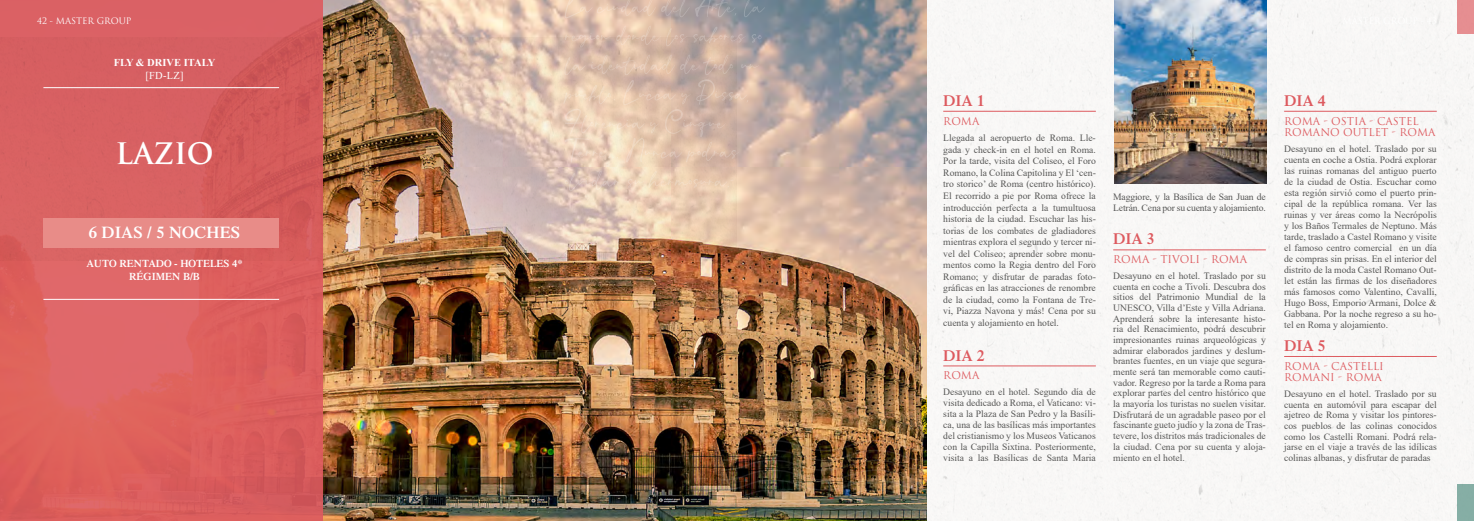
<style>
.page{position:relative;width:1474px;height:521px;background:#fff}
.page>*{position:absolute;margin:0;border:0;box-sizing:border-box;transform-origin:0 0}
.t1{font:700 28.88px "Trajan Pro";color:#fff}
.t2{font:600 16.62px "Times LT Std";letter-spacing:.01em;color:#fff}
.t3{font:600 15.75px "Times LT Std";color:#dd5a5f}
.t4{font:10.5px/11.4px "Trajan Pro";color:#dd5a5f}
.t5{font:600 10.5px/12.6px "Times LT Std";color:#fff;text-align:center}
.t6{font:700 10.5px "Times New Roman";color:#fff}
.t7{font:10.5px "Times New Roman";color:#fff}
.t8{font:9.62px/10.7px "Times New Roman";color:#575756;text-align:justify}
.t9{font:8.75px "Trajan Pro";letter-spacing:-.01em;color:#fff}
</style>
<div class="page">
<div style="left:926px;top:0;width:547px;height:520px;background:#f8f7f6"></div>
<img style="left:322px;top:0;width:604px;height:521px">
<div style="left:0;top:0;width:322px;height:521px;background:linear-gradient(to right,#e06562,#d95d5e)"></div>
<img style="left:0;top:37px;width:737px;height:223px">
<svg style="left:564px;top:0;width:125px;height:18px;background:#d9bdab"></svg>
<svg style="left:695px;top:0;width:41px;height:17px"></svg>
<svg style="left:744px;top:0;width:21px;height:17px"></svg>
<svg style="left:564px;top:33px;width:46px;height:15px"></svg>
<svg style="left:616px;top:26px;width:44px;height:19px"></svg>
<svg style="left:666px;top:28px;width:21px;height:18px"></svg>
<svg style="left:693px;top:27px;width:52px;height:16px"></svg>
<svg style="left:751px;top:34px;width:10px;height:9px"></svg>
<svg style="left:563px;top:55px;width:196px;height:107px;background:#dabfac"></svg>
<svg style="left:564px;top:171px;width:55px;height:20px"></svg>
<svg style="left:627px;top:171px;width:106px;height:17px;background:#ecd0b5"></svg>
<img style="left:721px;top:440px;width:214px;height:81px">
<div style="left:43px;top:218px;width:236px;height:30px;background:#e88c88"></div>
<hr style="left:43px;top:299px;width:236px;height:1px;background:#fff">
<hr style="left:43px;top:87px;width:236px;height:1px;background:#fff">
<hr style="left:1113px;top:249px;width:152px;height:1px;background:#dd5a5f">
<hr style="left:1284px;top:111px;width:152px;height:1px;background:#dd5a5f">
<hr style="left:1284px;top:356px;width:152px;height:1px;background:#dd5a5f">
<hr style="left:943px;top:111px;width:152px;height:1px;background:#dd5a5f">
<hr style="left:943px;top:365px;width:152px;height:1px;background:#dd5a5f">
<img style="left:1114px;top:0;width:152px;height:184px">
<div style="left:1456px;top:0;width:17px;height:33px;background:#e68e91"></div>
<div style="left:1456px;top:484px;width:17px;height:37px;background:#86aea5"></div>
<p class="t9" style="left:37px;top:16px;width:96px">42 - MASTER GROUP</p>
<p class="t6" style="left:114px;top:55px;width:103px">FLY &amp; DRIVE ITALY</p>
<p class="t7" style="left:145px;top:68px;width:40px">[FD-LZ]</p>
<h1 class="t1" style="left:115px;top:135px;width:100px">LAZIO</h1>
<h2 class="t2" style="left:89px;top:223px;width:153px">6 DIAS / 5 NOCHES</h2>
<p class="t5" style="left:86px;top:257px;width:158px">AUTO RENTADO - HOTELES 4*<br>RÉGIMEN B/B</p>
<h3 class="t3" style="left:943px;top:91px;width:43px">DIA 1</h3>
<p class="t4" style="left:943px;top:115px;width:38px">ROMA</p>
<p class="t8" style="left:943px;top:132px;width:154px;line-height:11.5px">Llegada al aeropuerto de Roma. Lle&shy;gada y check-in en el hotel en Roma.<br>Por la tarde, visita del Coliseo, el Foro Romano, la Colina Capitolina y El ‘cen&shy;tro storico’ de Roma (centro histórico).<br>El recorrido a pie por Roma ofrece la introducción perfecta a la tumultuosa historia de la ciudad. Escuchar las his&shy;torias de los combates de gladiadores mientras explora el segundo y tercer ni&shy;vel del Coliseo; aprender sobre monu&shy;mentos como la Regia dentro del Foro Romano; y disfrutar de paradas foto&shy;gráficas en las atracciones de renombre de la ciudad, como la Fontana de Tre&shy;vi, Piazza Navona y más! Cena por su cuenta y alojamiento en hotel.</p>
<h3 class="t3" style="left:943px;top:346px;width:43px">DIA 2</h3>
<p class="t4" style="left:943px;top:370px;width:38px">ROMA</p>
<p class="t8" style="left:943px;top:386px;width:154px;line-height:10.9px">Desayuno en el hotel. Segundo día de visita dedicado a Roma, el Vaticano: vi&shy;sita a la Plaza de San Pedro y la Basíli&shy;ca, una de las basílicas más importantes del cristianismo y los Museos Vaticanos con la Capilla Sixtina. Posteriormente, visita a las Basílicas de Santa Maria</p>
<p class="t8" style="left:1113px;top:191px;width:154px">Maggiore, y la Basílica de San Juan de<br>Letrán. Cena por su cuenta y alojamiento.</p>
<h3 class="t3" style="left:1113px;top:230px;width:43px">DIA 3</h3>
<p class="t4" style="left:1113px;top:254px;width:135px">ROMA - TIVOLI - ROMA</p>
<p class="t8" style="left:1113px;top:270px;width:154px">Desayuno en el hotel. Traslado por su cuenta en coche a Tivoli. Descubra dos sitios del Patrimonio Mundial de la UNESCO, Villa d’Este y Villa Adriana.<br>Aprenderá sobre la interesante histo&shy;ria del Renacimiento, podrá descubrir impresionantes ruinas arqueológicas y admirar elaborados jardines y deslum&shy;brantes fuentes, en un viaje que segura&shy;mente será tan memorable como cauti&shy;vador. Regreso por la tarde a Roma para explorar partes del centro histórico que la mayoría los turistas no suelen visitar.<br>Disfrutará de un agradable paseo por el fascinante gueto judío y la zona de Tras&shy;tevere, los distritos más tradicionales de la ciudad. Cena por su cuenta y aloja&shy;miento en el hotel.</p>
<h3 class="t3" style="left:1284px;top:91px;width:43px">DIA 4</h3>
<p class="t4" style="left:1284px;top:115px;width:153px">ROMA - OSTIA - CASTEL<br>ROMANO OUTLET - ROMA</p>
<p class="t8" style="left:1284px;top:143px;width:154px;line-height:11px">Desayuno en el hotel. Traslado por su cuenta en coche a Ostia. Podrá explorar las ruinas romanas del antiguo puerto de la ciudad de Ostia. Escuchar como esta región sirvió como el puerto prin&shy;cipal de la república romana. Ver las ruinas y ver áreas como la Necrópolis y los Baños Termales de Neptuno. Más tarde, traslado a Castel Romano y visite el famoso centro comercial en un día de compras sin prisas. En el interior del distrito de la moda Castel Romano Out&shy;let están las firmas de los diseñadores más famosos como Valentino, Cavalli, Hugo Boss, Emporio Armani, Dolce &amp; Gabbana. Por la noche regreso a su ho&shy;tel en Roma y alojamiento.</p>
<h3 class="t3" style="left:1284px;top:336px;width:43px">DIA 5</h3>
<p class="t4" style="left:1284px;top:360px;width:101px">ROMA - CASTELLI<br>ROMANI - ROMA</p>
<p class="t8" style="left:1284px;top:388px;width:154px">Desayuno en el hotel. Traslado por su cuenta en automóvil para escapar del ajetreo de Roma y visitar los pintores&shy;cos pueblos de las colinas conocidos como los Castelli Romani. Podrá rela&shy;jarse en el viaje a través de las idílicas colinas albanas, y disfrutar de paradas</p>
</div>
